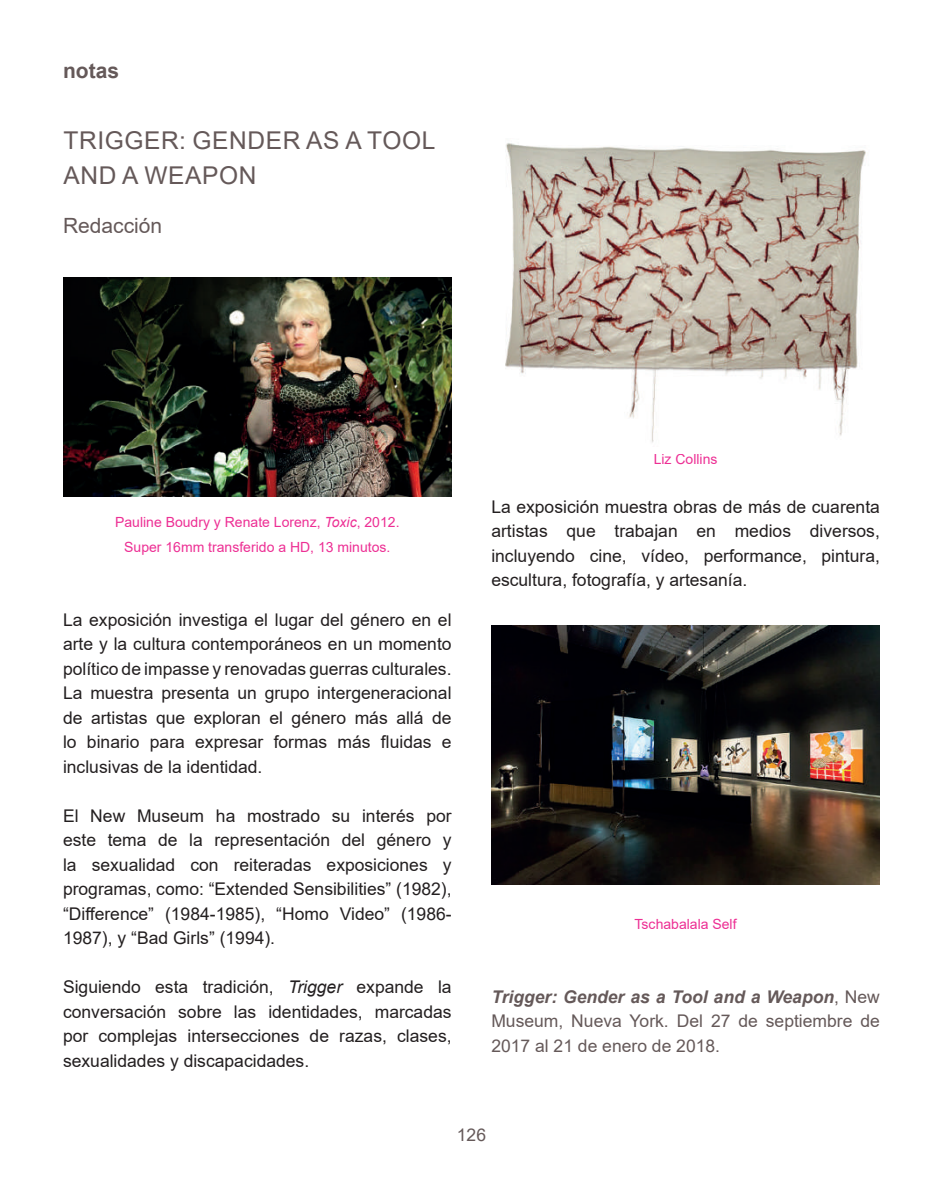
<style>
.page{position:relative;width:943px;height:1191px;background:#fff}
.page>*{position:absolute;margin:0;border:0;box-sizing:border-box;transform-origin:0 0}
.t1{font:24.5px/35px "Arial";letter-spacing:.025em;color:#655959}
.t2{font:21px "Arial";color:#655959}
.t3{font:700 21px "Arial";color:#655959}
.t4{font:17.5px/24.5px "Arial";color:#231f20;text-align:justify}
.t5{font:17.5px/24.5px "Arial";color:#655959;text-align:justify}
.t6{font:14px/24.5px "Arial";color:#ed2f94;text-align:center}
.s1{font-style:italic}
.s2{font-weight:700;font-style:italic}
</style>
<div class="page">
<img style="left:63px;top:278px;width:388px;height:218px">
<img style="left:505px;top:143px;width:361px;height:300px">
<img style="left:491px;top:625px;width:389px;height:259px">
<p class="t3" style="left:63px;top:56px;width:58px">notas</p>
<h1 class="t1" style="left:63px;top:123px;width:373px">TRIGGER: GENDER AS A TOOL<br>AND A WEAPON</h1>
<p class="t2" style="left:63px;top:211px;width:101px">Redacción</p>
<p class="t6" style="left:115px;top:510px;width:286px">Pauline Boudry y Renate Lorenz, <span class="s1">Toxic</span>, 2012.<br>Super 16mm transferido a HD, 13 minutos.</p>
<p class="t4" style="left:63px;top:607px;width:390px">La exposición investiga el lugar del género en el arte y la cultura contemporáneos en un momento político de impasse y renovadas guerras culturales.<br>La muestra presenta un grupo intergeneracional de artistas que exploran el género más allá de lo binario para expresar formas más fluidas e inclusivas de la identidad.</p>
<p class="t4" style="left:63px;top:803px;width:390px">El New Museum ha mostrado su interés por este tema de la representación del género y la sexualidad con reiteradas exposiciones y programas, como: “Extended Sensibilities” (1982), “Difference” (1984-1985), “Homo Video” (1986- 1987), y “Bad Girls” (1994).</p>
<p class="t4" style="left:63px;top:974px;width:390px">Siguiendo esta tradición, <span class="s1">Trigger</span> expande la conversación sobre las identidades, marcadas por complejas intersecciones de razas, clases, sexualidades y discapacidades.</p>
<p class="t6" style="left:653px;top:446px;width:65px">Liz Collins</p>
<p class="t4" style="left:491px;top:494px;width:390px">La exposición muestra obras de más de cuarenta artistas que trabajan en medios diversos, incluyendo cine, vídeo, performance, pintura, escultura, fotografía, y artesanía.</p>
<p class="t6" style="left:634px;top:912px;width:103px">Tschabalala Self</p>
<p class="t5" style="left:491px;top:984px;width:390px"><span class="s2">Trigger: Gender as a Tool and a Weapon</span>, New Museum, Nueva York. Del 27 de septiembre de 2017 al 21 de enero de 2018.</p>
<p class="t5" style="left:457px;top:1122px;width:31px">126</p>
</div>
